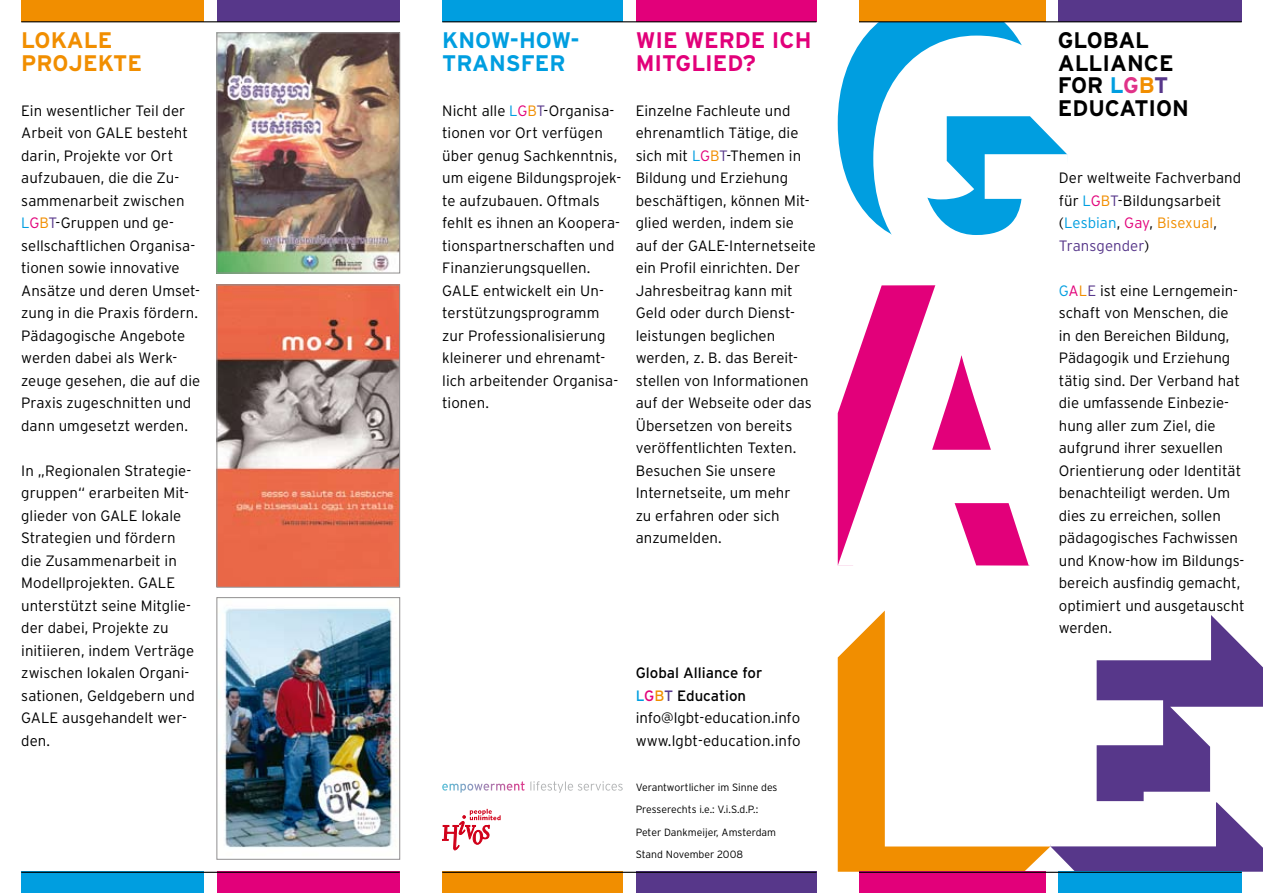
<style>
.page{position:relative;width:1263px;height:893px;background:#fff}
.page>*{position:absolute;margin:0;border:0;box-sizing:border-box;transform-origin:0 0}
.t1{font:700 22.5px/22.5px "Interstate";color:#000}
.t2{font:700 22.5px/22.5px "Interstate";color:#e2007a}
.t3{font:700 22.5px/22.5px "Interstate";color:#009ee0}
.t4{font:700 22.5px/22.5px "Interstate";color:#f18e00}
.t5{font:300 15px/22.5px "Interstate";color:#000}
.t6{font:300 10.5px/22.5px "Interstate";color:#000}
.s1{color:#009ee0}
.s2{color:#e2007a}
.s3{color:#f18e00}
.s4{color:#57378a}
.s5{font-weight:400}
.s6{font-weight:400;color:#009ee0}
.s7{font-weight:400;color:#e2007a}
.s8{font-weight:400;color:#f18e00}
.s9{font-weight:400;color:#57378a}
.s10{color:#e03288}
</style>
<div class="page">
<img style="left:221px;top:608px;width:176px;height:240px">
<div style="left:217px;top:597px;width:183px;height:262px;border:1px solid #918f90"></div>
<div style="left:21px;top:0;width:183px;height:21px;background:#f18e00"></div>
<svg style="left:838px;top:0;width:229px;height:221px;fill:#009ee0"></svg>
<svg style="left:873px;top:36px;width:195px;height:199px"></svg>
<svg style="left:1050px;top:620px;width:213px;height:252px;fill:#57378a"></svg>
<svg style="left:1050px;top:615px;width:166px;height:231px"></svg>
<svg style="left:838px;top:611px;width:212px;height:261px"></svg>
<svg style="left:838px;top:285px;width:192px;height:281px"></svg>
<div style="left:636px;top:0;width:180px;height:21px;background:#e2007a"></div>
<div style="left:442px;top:0;width:181px;height:21px;background:#009ee0"></div>
<div style="left:217px;top:0;width:183px;height:21px;background:#57378a"></div>
<div style="left:1058px;top:0;width:184px;height:22px;background:#57378a"></div>
<div style="left:859px;top:0;width:186px;height:21px;background:#f18e00"></div>
<div style="left:636px;top:872px;width:180px;height:21px;background:#57378a"></div>
<div style="left:442px;top:872px;width:181px;height:21px;background:#f18e00"></div>
<div style="left:217px;top:872px;width:183px;height:21px;background:#e2007a"></div>
<div style="left:21px;top:872px;width:183px;height:21px;background:#009ee0"></div>
<div style="left:1058px;top:872px;width:184px;height:21px;background:#009ee0"></div>
<div style="left:859px;top:872px;width:186px;height:21px;background:#e2007a"></div>
<hr style="left:21px;top:21px;width:379px;height:1px;background:#000">
<hr style="left:442px;top:21px;width:374px;height:1px;background:#000">
<hr style="left:859px;top:21px;width:383px;height:1px;background:#000">
<hr style="left:21px;top:872px;width:379px;height:1px;background:#000">
<hr style="left:442px;top:872px;width:374px;height:1px;background:#000">
<hr style="left:859px;top:872px;width:383px;height:1px;background:#000">
<img style="left:219px;top:35px;width:179px;height:236px">
<div style="left:217px;top:33px;width:183px;height:240px;border:1px solid #918f90"></div>
<img style="left:219px;top:287px;width:179px;height:298px">
<div style="left:217px;top:285px;width:183px;height:302px;border:1px solid #918f90"></div>
<svg style="left:442px;top:809px;width:59px;height:41px"></svg>
<svg style="left:442px;top:781px;width:181px;height:12px"></svg>
<h1 class="t4" style="left:21px;top:29px;width:122px">LOKALE<br>PROJEKTE</h1>
<p class="t5" style="left:21px;top:99px;width:180px">Ein wesentlicher Teil der<br>Arbeit von GALE besteht darin, Projekte vor Ort aufzubauen, die die Zu&shy;sammenarbeit zwischen<br><span class="s1">L</span><span class="s2">G</span><span class="s3">B</span><span class="s4">T</span>-Gruppen und ge&shy;sellschaftlichen Organisa&shy;tionen sowie innovative<br>Ansätze und deren Umset&shy;zung in die Praxis fördern.<br>Pädagogische Angebote werden dabei als Werk&shy;zeuge gesehen, die auf die<br>Praxis zugeschnitten und dann umgesetzt werden.</p>
<p class="t5" style="left:21px;top:459px;width:175px">In „Regionalen Strategie&shy;gruppen“ erarbeiten Mit&shy;glieder von GALE lokale<br>Strategien und fördern die Zusammenarbeit in<br>Modellprojekten. GALE unterstützt seine Mitglie&shy;der dabei, Projekte zu initiieren, indem Verträge zwischen lokalen Organi&shy;sationen, Geldgebern und<br>GALE ausgehandelt wer&shy;den.</p>
<h1 class="t3" style="left:442px;top:29px;width:139px">KNOW-HOW-<br>TRANSFER</h1>
<p class="t5" style="left:442px;top:99px;width:180px">Nicht alle <span class="s1">L</span><span class="s2">G</span><span class="s3">B</span><span class="s4">T</span>-Organisa&shy;tionen vor Ort verfügen über genug Sachkenntnis, um eigene Bildungsprojek&shy;te aufzubauen. Oftmals fehlt es ihnen an Koopera&shy;tionspartnerschaften und<br>Finanzierungsquellen.<br>GALE entwickelt ein Un&shy;terstützungsprogramm zur Professionalisierung kleinerer und ehrenamt&shy;lich arbeitender Organisa&shy;tionen.</p>
<h1 class="t2" style="left:636px;top:29px;width:177px">WIE WERDE ICH<br>MITGLIED?</h1>
<p class="t5" style="left:636px;top:99px;width:182px">Einzelne Fachleute und ehrenamtlich Tätige, die sich mit <span class="s1">L</span><span class="s2">G</span><span class="s3">B</span><span class="s4">T</span>-Themen in<br>Bildung und Erziehung beschäftigen, können Mit&shy;glied werden, indem sie auf der GALE-Internetseite ein Profil einrichten. Der<br>Jahresbeitrag kann mit<br>Geld oder durch Dienst&shy;leistungen beglichen werden, z. B. das Bereit&shy;stellen von Informationen auf der Webseite oder das<br>Übersetzen von bereits veröffentlichten Texten.<br>Besuchen Sie unsere<br>Internetseite, um mehr<br>zu erfahren oder sich anzumelden.</p>
<p class="t5" style="left:636px;top:661px;width:166px"><span class="s5">Global Alliance for<br></span><span class="s6">L</span><span class="s7">G</span><span class="s8">B</span><span class="s9">T</span> <span class="s5">Education </span>info@lgbt-education.info www.lgbt-education.info</p>
<p class="t6" style="left:636px;top:775px;width:143px">Verantwortlicher im Sinne des<br>Presserechts i.e.: V.i.S.d.P.:<br>Peter Dankmeijer, Amsterdam<br>Stand November 2008</p>
<h1 class="t1" style="left:1058px;top:29px;width:77px">GLOBAL<br>ALLIANCE<br>FOR</h1>
<h1 class="t1" style="left:1058px;top:74px;width:112px;text-indent:52px"><span class="s1">L</span><span class="s10">G</span><span class="s3">B</span><span class="s4">T<br></span>EDUCATION</h1>
<p class="t5" style="left:1059px;top:166px;width:184px">Der weltweite Fachverband für <span class="s1">L</span><span class="s2">G</span><span class="s3">B</span><span class="s4">T</span>-Bildungsarbeit (<span class="s1">Lesbian</span>, <span class="s2">Gay</span>, <span class="s3">Bisexual</span>,<br><span class="s4">Transgender</span>)</p>
<p class="t5" style="left:1059px;top:279px;width:187px"><span class="s1">G</span><span class="s2">A</span><span class="s3">L</span><span class="s4">E</span> ist eine Lerngemein&shy;schaft von Menschen, die<br>in den Bereichen Bildung,<br>Pädagogik und Erziehung tätig sind. Der Verband hat die umfassende Einbezie&shy;hung aller zum Ziel, die aufgrund ihrer sexuellen<br>Orientierung oder Identität benachteiligt werden. Um dies zu erreichen, sollen pädagogisches Fachwissen und Know-how im Bildungs&shy;bereich ausfindig gemacht, optimiert und ausgetauscht werden.</p>
</div>
